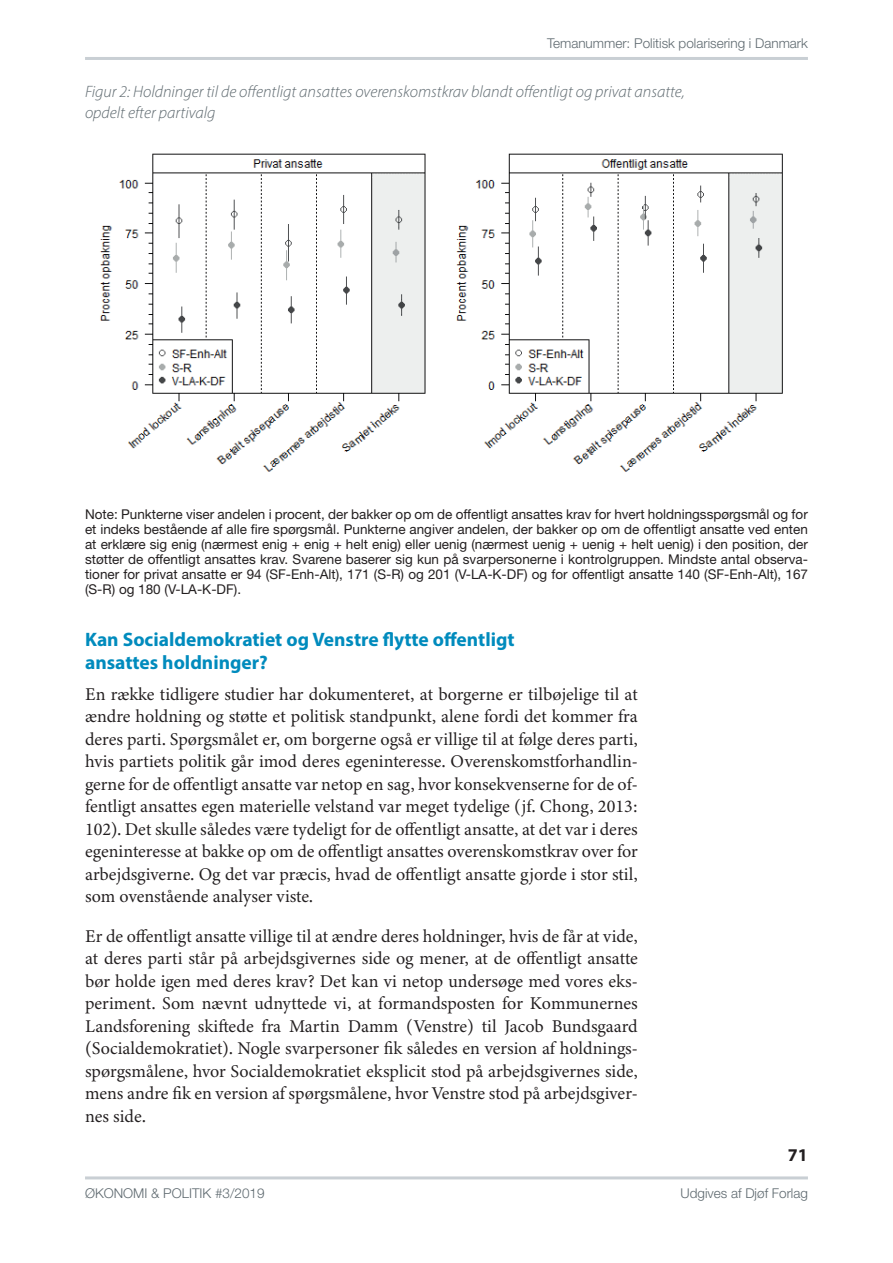
<style>
.page{position:relative;width:893px;height:1263px;background:#fff}
.page>*{position:absolute;margin:0;border:0;box-sizing:border-box;transform-origin:0 0}
.t1{font:700 19.5px/22.5px "Myriad Pro";color:#008bbd}
.t2{font:18px/22.5px "Minion 3";letter-spacing:-.005em;color:#231f20;text-align:justify}
.t3{font:700 18px "Myriad Pro";color:#231f20}
.t4{font:italic 300 16.5px/21px "Myriad Pro";color:#5e696f}
.t5{font:13.5px/15px "Helvetica Neue LT Std";color:#231f20;text-align:justify}
.t6{font:300 13.5px "Helvetica Neue LT Std";color:#5e696f}
</style>
<div class="page">
<hr style="left:85px;top:1176px;width:723px;height:3px;background:#c9cfd4">
<hr style="left:85px;top:57px;width:723px;height:3px;background:#c9cfd4">
<img style="left:100px;top:153px;width:326px;height:319px">
<img style="left:456px;top:153px;width:327px;height:319px">
<p class="t6" style="left:547px;top:35px;width:262px">Temanummer: Politisk polarisering i Danmark</p>
<p class="t4" style="left:85px;top:81px;width:601px">Figur 2: Holdninger til de offentligt ansattes overenskomstkrav blandt offentligt og privat ansatte, opdelt efter partivalg</p>
<p class="t5" style="left:85px;top:507px;width:724px">Note: Punkterne viser andelen i procent, der bakker op om de offentligt ansattes krav for hvert holdningsspørgsmål og for et indeks bestående af alle fire spørgsmål. Punkterne angiver andelen, der bakker op om de offentligt ansatte ved enten at erklære sig enig (nærmest enig + enig + helt enig) eller uenig (nærmest uenig + uenig + helt uenig) i den position, der støtter de offentligt ansattes krav. Svarene baserer sig kun på svarpersonerne i kontrolgruppen. Mindste antal observa&shy;tioner for privat ansatte er 94 (SF-Enh-Alt), 171 (S-R) og 201 (V-LA-K-DF) og for offentligt ansatte 140 (SF-Enh-Alt), 167 (S-R) og 180 (V-LA-K-DF).</p>
<p class="t1" style="left:85px;top:628px;width:431px">Kan Socialdemokratiet og Venstre flytte offentligt ansattes holdninger?</p>
<p class="t2" style="left:85px;top:682px;width:554px">En række tidligere studier har dokumenteret, at borgerne er tilbøjelige til at ændre holdning og støtte et politisk standpunkt, alene fordi det kommer fra deres parti. Spørgsmålet er, om borgerne også er villige til at følge deres parti, hvis partiets politik går imod deres egeninteresse. Overenskomstforhandlin&shy;gerne for de offentligt ansatte var netop en sag, hvor konsekvenserne for de of&shy;fentligt ansattes egen materielle velstand var meget tydelige (jf. Chong, 2013:<br>102). Det skulle således være tydeligt for de offentligt ansatte, at det var i deres egeninteresse at bakke op om de offentligt ansattes overenskomstkrav over for arbejdsgiverne. Og det var præcis, hvad de offentligt ansatte gjorde i stor stil, som ovenstående analyser viste.</p>
<p class="t2" style="left:85px;top:924px;width:554px">Er de offentligt ansatte villige til at ændre deres holdninger, hvis de får at vide, at deres parti står på arbejdsgivernes side og mener, at de offentligt ansatte bør holde igen med deres krav? Det kan vi netop undersøge med vores eks&shy;periment. Som nævnt udnyttede vi, at formandsposten for Kommunernes Landsforening skiftede fra Martin Damm (Venstre) til Jacob Bundsgaard (Socialdemokratiet). Nogle svarpersoner fik således en version af holdnings&shy;spørgsmålene, hvor Socialdemokratiet eksplicit stod på arbejdsgivernes side, mens andre fik en version af spørgsmålene, hvor Venstre stod på arbejdsgiver&shy;nes side.</p>
<p class="t3" style="left:788px;top:1143px;width:21px">71</p>
<p class="t6" style="left:85px;top:1185px;width:181px">ØKONOMI &amp; POLITIK #3/2019</p>
<p class="t6" style="left:681px;top:1185px;width:129px">Udgives af Djøf Forlag</p>
</div>
